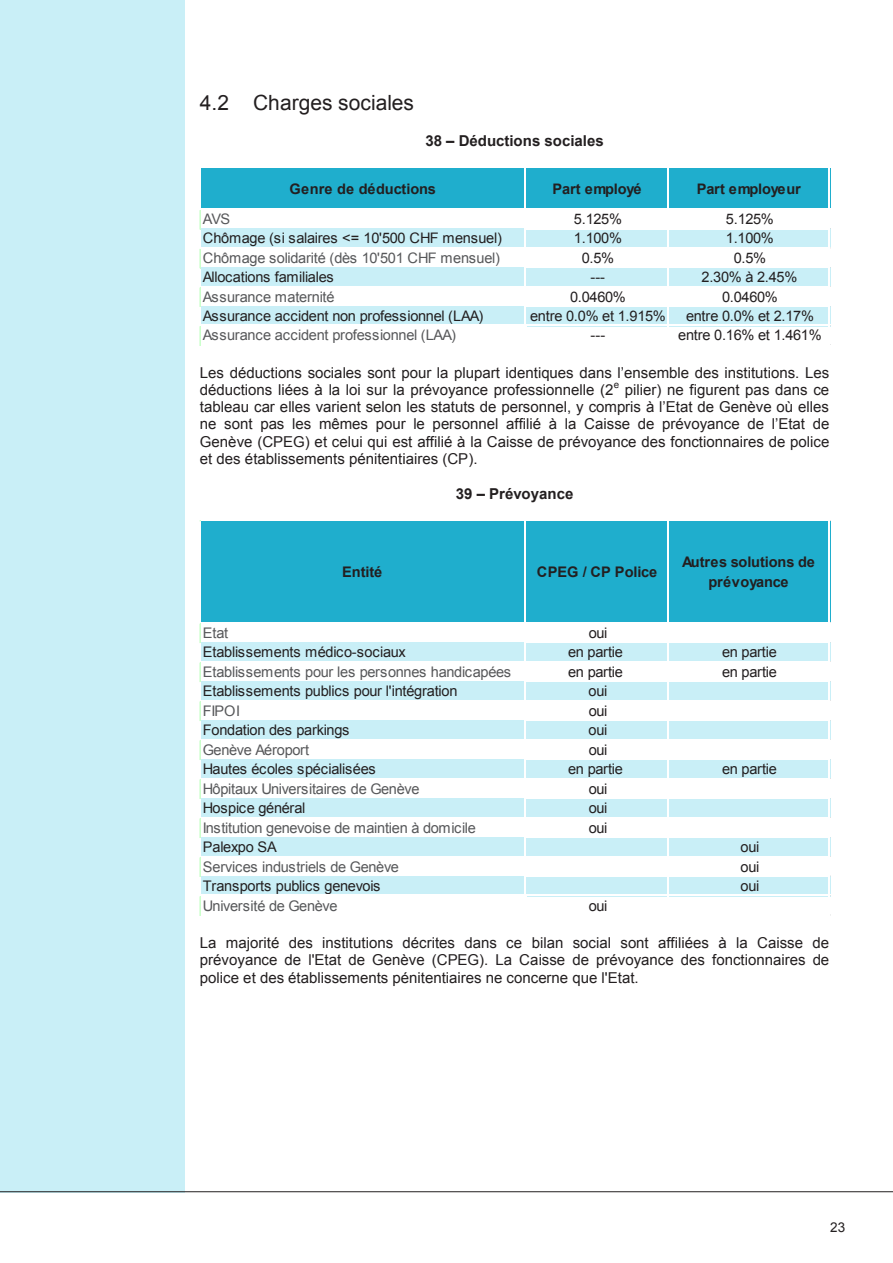
<style>
.page{position:relative;width:893px;height:1263px;background:#fff}
.page>*{position:absolute;margin:0;border:0;box-sizing:border-box;transform-origin:0 0}
.t1{font:21px "Arial";color:#231f20}
.t2{font:15px/17.2px "Arial";color:#231f20;text-align:justify}
.t3{font:700 15px "Arial";color:#231f20}
.t4{font:14.55px "Arial";letter-spacing:-.02em;color:#231f20}
.t5{font:14.55px "Arial";letter-spacing:-.02em;color:#57585a}
.t6{font:700 14.55px/19.5px "Arial";letter-spacing:-.005em;color:#231f20;text-align:center}
.t7{font:13.5px "Arial";color:#231f20}
.t8{font:9.75px "Arial";color:#231f20}
</style>
<div class="page">
<div style="left:0;top:0;width:185px;height:1192px;background:#c9eff7"></div>
<hr style="left:0;top:1191px;width:893px;height:1px;background:#231f20">
<div style="left:201px;top:169px;width:629px;height:41px;background:#1faecd"></div>
<div style="left:201px;top:229px;width:629px;height:20px;background:#c9eff7"></div>
<div style="left:201px;top:267px;width:629px;height:21px;background:#c9eff7"></div>
<div style="left:201px;top:306px;width:629px;height:20px;background:#c9eff7"></div>
<hr style="left:524px;top:168px;width:2px;height:42px;background:#fff">
<hr style="left:200px;top:208px;width:630px;height:2px;background:#fff">
<svg style="left:200px;top:210px;width:1px;height:20px"></svg>
<hr style="left:526px;top:228px;width:304px;height:2px;background:#fff">
<hr style="left:524px;top:228px;width:2px;height:21px;background:#fff">
<hr style="left:200px;top:247px;width:630px;height:2px;background:#fff">
<svg style="left:200px;top:249px;width:1px;height:19px"></svg>
<hr style="left:526px;top:266px;width:304px;height:2px;background:#fff">
<hr style="left:524px;top:266px;width:2px;height:22px;background:#fff">
<hr style="left:200px;top:286px;width:630px;height:2px;background:#fff">
<svg style="left:200px;top:288px;width:1px;height:19px"></svg>
<hr style="left:526px;top:305px;width:304px;height:2px;background:#fff">
<hr style="left:524px;top:305px;width:2px;height:21px;background:#fff">
<hr style="left:200px;top:324px;width:630px;height:2px;background:#fff">
<svg style="left:200px;top:326px;width:1px;height:20px"></svg>
<hr style="left:667px;top:168px;width:2px;height:178px;background:#fff">
<hr style="left:828px;top:168px;width:2px;height:178px;background:#fff">
<div style="left:201px;top:521px;width:629px;height:103px;background:#1faecd"></div>
<div style="left:201px;top:642px;width:629px;height:21px;background:#c9eff7"></div>
<div style="left:201px;top:681px;width:629px;height:21px;background:#c9eff7"></div>
<div style="left:201px;top:720px;width:629px;height:21px;background:#c9eff7"></div>
<div style="left:201px;top:759px;width:629px;height:20px;background:#c9eff7"></div>
<div style="left:201px;top:798px;width:629px;height:20px;background:#c9eff7"></div>
<div style="left:201px;top:837px;width:629px;height:20px;background:#c9eff7"></div>
<div style="left:201px;top:876px;width:629px;height:20px;background:#c9eff7"></div>
<hr style="left:524px;top:520px;width:2px;height:104px;background:#fff">
<hr style="left:200px;top:622px;width:630px;height:2px;background:#fff">
<svg style="left:200px;top:624px;width:1px;height:19px"></svg>
<hr style="left:526px;top:641px;width:304px;height:2px;background:#fff">
<hr style="left:524px;top:641px;width:2px;height:22px;background:#fff">
<hr style="left:200px;top:661px;width:630px;height:2px;background:#fff">
<svg style="left:200px;top:663px;width:1px;height:19px"></svg>
<hr style="left:526px;top:680px;width:304px;height:2px;background:#fff">
<hr style="left:524px;top:680px;width:2px;height:22px;background:#fff">
<hr style="left:200px;top:700px;width:630px;height:2px;background:#fff">
<svg style="left:200px;top:701px;width:1px;height:20px"></svg>
<hr style="left:526px;top:719px;width:304px;height:2px;background:#fff">
<hr style="left:524px;top:719px;width:2px;height:22px;background:#fff">
<hr style="left:200px;top:739px;width:630px;height:2px;background:#fff">
<svg style="left:200px;top:740px;width:1px;height:20px"></svg>
<hr style="left:526px;top:758px;width:304px;height:2px;background:#fff">
<hr style="left:524px;top:758px;width:2px;height:21px;background:#fff">
<hr style="left:200px;top:778px;width:630px;height:1px;background:#fff">
<svg style="left:200px;top:779px;width:1px;height:20px"></svg>
<hr style="left:526px;top:797px;width:304px;height:2px;background:#fff">
<hr style="left:524px;top:797px;width:2px;height:21px;background:#fff">
<hr style="left:200px;top:816px;width:630px;height:2px;background:#fff">
<svg style="left:200px;top:818px;width:1px;height:20px"></svg>
<hr style="left:526px;top:836px;width:304px;height:2px;background:#fff">
<hr style="left:524px;top:836px;width:2px;height:21px;background:#fff">
<hr style="left:200px;top:855px;width:630px;height:2px;background:#fff">
<svg style="left:200px;top:857px;width:1px;height:20px"></svg>
<hr style="left:526px;top:875px;width:304px;height:2px;background:#fff">
<hr style="left:524px;top:875px;width:2px;height:21px;background:#fff">
<hr style="left:200px;top:894px;width:630px;height:2px;background:#fff">
<svg style="left:200px;top:896px;width:1px;height:20px"></svg>
<hr style="left:667px;top:520px;width:2px;height:396px;background:#fff">
<hr style="left:828px;top:520px;width:2px;height:396px;background:#fff">
<p class="t1" style="left:200px;top:89px;width:216px">4.2 Charges sociales</p>
<p class="t3" style="left:425px;top:131px;width:180px">38 – Déductions sociales</p>
<p class="t6" style="left:290px;top:179px;width:148px">Genre de déductions</p>
<p class="t6" style="left:553px;top:179px;width:91px">Part employé</p>
<p class="t6" style="left:697px;top:179px;width:106px">Part employeur</p>
<p class="t5" style="left:203px;top:209px;width:29px">AVS</p>
<p class="t4" style="left:574px;top:209px;width:50px">5.125%</p>
<p class="t4" style="left:726px;top:209px;width:49px">5.125%</p>
<p class="t4" style="left:203px;top:229px;width:300px">Chômage (si salaires &lt;= 10'500 CHF mensuel)</p>
<p class="t4" style="left:574px;top:229px;width:50px">1.100%</p>
<p class="t4" style="left:726px;top:229px;width:49px">1.100%</p>
<p class="t5" style="left:203px;top:248px;width:299px">Chômage solidarité (dès 10'501 CHF mensuel)</p>
<p class="t4" style="left:582px;top:248px;width:34px">0.5%</p>
<p class="t4" style="left:734px;top:248px;width:34px">0.5%</p>
<p class="t4" style="left:203px;top:268px;width:132px">Allocations familiales</p>
<p class="t4" style="left:590px;top:268px;width:16px">---</p>
<p class="t4" style="left:701px;top:268px;width:97px">2.30% à 2.45%</p>
<p class="t5" style="left:203px;top:287px;width:133px">Assurance maternité</p>
<p class="t4" style="left:570px;top:287px;width:57px">0.0460%</p>
<p class="t4" style="left:722px;top:287px;width:57px">0.0460%</p>
<p class="t4" style="left:203px;top:306px;width:282px">Assurance accident non professionnel (LAA)</p>
<p class="t4" style="left:530px;top:306px;width:137px">entre 0.0% et 1.915%</p>
<p class="t4" style="left:686px;top:306px;width:129px">entre 0.0% et 2.17%</p>
<p class="t5" style="left:203px;top:326px;width:255px">Assurance accident professionnel (LAA)</p>
<p class="t4" style="left:590px;top:326px;width:16px">---</p>
<p class="t4" style="left:678px;top:326px;width:145px">entre 0.16% et 1.461%</p>
<p class="t2" style="left:200px;top:364px;width:631px">Les déductions sociales sont pour la plupart identiques dans l’ensemble des institutions. Les déductions liées à la loi sur la prévoyance professionnelle (2</p>
<p class="t8" style="left:614px;top:378px;width:7px">e</p>
<p class="t2" style="left:200px;top:381px;width:631px;text-indent:425px">pilier) ne figurent pas dans ce tableau car elles varient selon les statuts de personnel, y compris à l’Etat de Genève où elles ne sont pas les mêmes pour le personnel affilié à la Caisse de prévoyance de l’Etat de Genève (CPEG) et celui qui est affilié à la Caisse de prévoyance des fonctionnaires de police et des établissements pénitentiaires (CP).</p>
<p class="t3" style="left:456px;top:484px;width:119px">39 – Prévoyance</p>
<p class="t6" style="left:342px;top:562px;width:42px">Entité</p>
<p class="t6" style="left:537px;top:562px;width:122px">CPEG / CP Police</p>
<p class="t6" style="left:682px;top:553px;width:134px">Autres solutions de prévoyance</p>
<p class="t5" style="left:203px;top:623px;width:27px">Etat</p>
<p class="t4" style="left:589px;top:623px;width:20px">oui</p>
<p class="t4" style="left:203px;top:642px;width:205px">Etablissements médico-sociaux</p>
<p class="t4" style="left:568px;top:642px;width:56px">en partie</p>
<p class="t4" style="left:722px;top:642px;width:56px">en partie</p>
<p class="t5" style="left:203px;top:662px;width:310px">Etablissements pour les personnes handicapées</p>
<p class="t4" style="left:568px;top:662px;width:56px">en partie</p>
<p class="t4" style="left:722px;top:662px;width:56px">en partie</p>
<p class="t4" style="left:203px;top:681px;width:256px">Etablissements publics pour l'intégration</p>
<p class="t4" style="left:589px;top:681px;width:20px">oui</p>
<p class="t5" style="left:203px;top:701px;width:39px">FIPOI</p>
<p class="t4" style="left:589px;top:701px;width:20px">oui</p>
<p class="t4" style="left:203px;top:720px;width:148px">Fondation des parkings</p>
<p class="t4" style="left:589px;top:720px;width:20px">oui</p>
<p class="t5" style="left:203px;top:740px;width:108px">Genève Aéroport</p>
<p class="t4" style="left:589px;top:740px;width:20px">oui</p>
<p class="t4" style="left:203px;top:759px;width:174px">Hautes écoles spécialisées</p>
<p class="t4" style="left:568px;top:759px;width:56px">en partie</p>
<p class="t4" style="left:722px;top:759px;width:56px">en partie</p>
<p class="t5" style="left:203px;top:779px;width:218px">Hôpitaux Universitaires de Genève</p>
<p class="t4" style="left:589px;top:779px;width:20px">oui</p>
<p class="t4" style="left:203px;top:798px;width:104px">Hospice général</p>
<p class="t4" style="left:589px;top:798px;width:20px">oui</p>
<p class="t5" style="left:203px;top:818px;width:275px">Institution genevoise de maintien à domicile</p>
<p class="t4" style="left:589px;top:818px;width:20px">oui</p>
<p class="t4" style="left:203px;top:837px;width:75px">Palexpo SA</p>
<p class="t4" style="left:741px;top:837px;width:20px">oui</p>
<p class="t5" style="left:203px;top:857px;width:198px">Services industriels de Genève</p>
<p class="t4" style="left:741px;top:857px;width:20px">oui</p>
<p class="t4" style="left:203px;top:876px;width:179px">Transports publics genevois</p>
<p class="t4" style="left:740px;top:876px;width:20px">oui</p>
<p class="t5" style="left:203px;top:896px;width:136px">Université de Genève</p>
<p class="t4" style="left:589px;top:896px;width:20px">oui</p>
<p class="t2" style="left:200px;top:934px;width:631px">La majorité des institutions décrites dans ce bilan social sont affiliées à la Caisse de prévoyance de l'Etat de Genève (CPEG). La Caisse de prévoyance des fonctionnaires de police et des établissements pénitentiaires ne concerne que l'Etat.</p>
<p class="t7" style="left:830px;top:1218px;width:17px">23</p>
</div>
